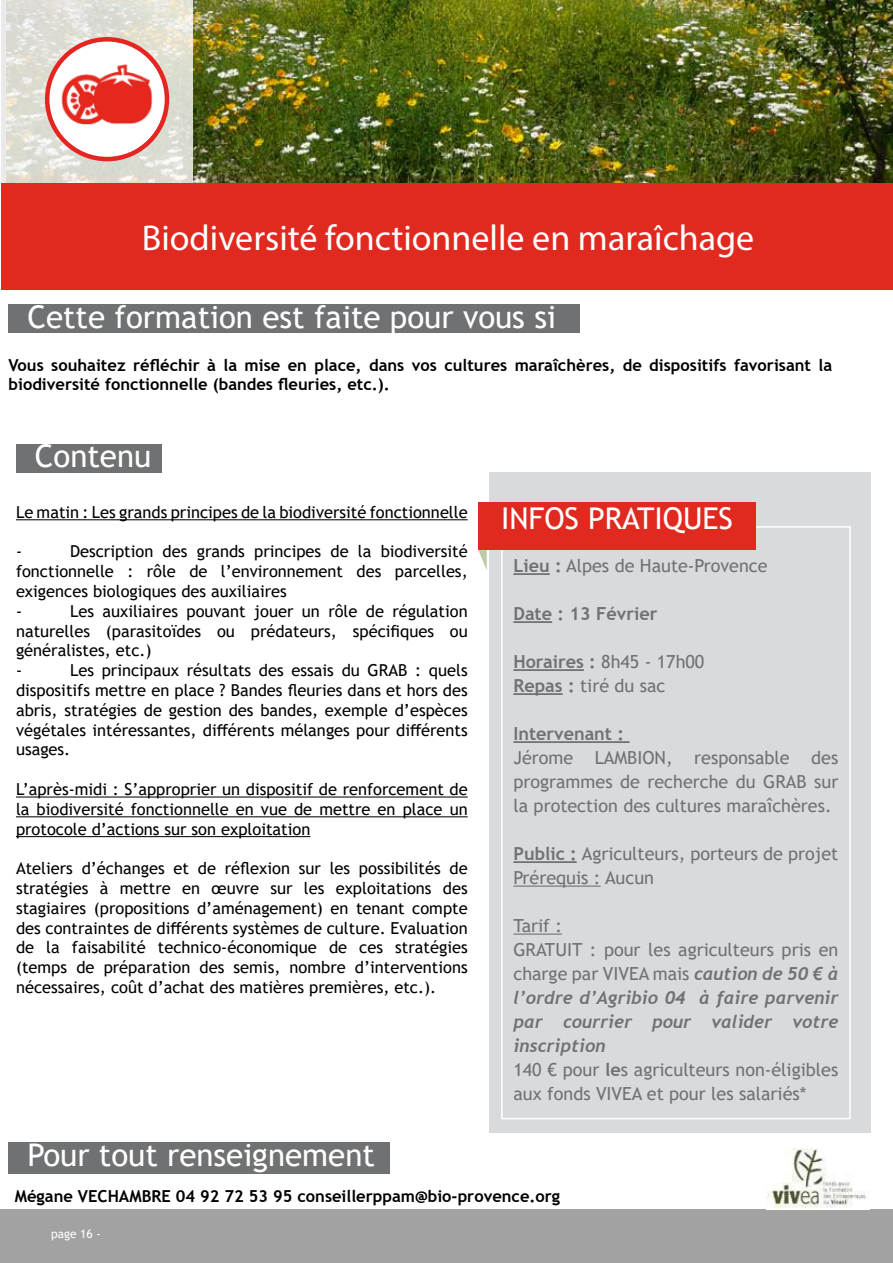
<style>
.page{position:relative;width:893px;height:1263px;background:#fff}
.page>*{position:absolute;margin:0;border:0;box-sizing:border-box;transform-origin:0 0}
.t1{font:36px "Myriad Pro";color:#fff}
.t2{font:31.35px "Trebuchet MS";color:#fff}
.t3{font:30px "Trebuchet MS";color:#fff}
.t4{font:18px/24px "Trebuchet MS";color:#707172}
.t5{font:italic 700 18px/24px "Trebuchet";color:#707172;text-align:justify}
.t6{font:700 18px "Trebuchet MS";color:#707172}
.t7{font:16.5px/19.8px "Trebuchet MS";color:#000;text-align:justify}
.t8{font:700 16.5px/19.8px "Trebuchet MS";color:#000}
.t9{font:italic 16.5px "Trebuchet MS";color:#000}
.t10{font:12px "Trebuchet MS";color:#fff}
.s1{font-weight:700}
.s2{font-family:"Trebuchet";font-weight:700;font-style:italic}
</style>
<div class="page">
<div style="left:0;top:1210px;width:893px;height:53px;background:#a2a2a2"></div>
<img style="left:192px;top:0;width:701px;height:183px">
<svg style="left:1px;top:0;width:191px;height:183px;background:#e0ddd4"></svg>
<div style="left:1px;top:183px;width:892px;height:106px;background:#e12a1f"></div>
<div style="left:489px;top:472px;width:381px;height:661px;background:#d9dadb"></div>
<div style="left:501px;top:526px;width:350px;height:593px;border:2px solid #fff"></div>
<hr style="left:513px;top:573px;width:37px;height:2px;background:#707172">
<hr style="left:513px;top:621px;width:39px;height:2px;background:#707172">
<hr style="left:513px;top:669px;width:71px;height:2px;background:#707172">
<hr style="left:513px;top:693px;width:50px;height:2px;background:#707172">
<hr style="left:513px;top:741px;width:116px;height:2px;background:#707172">
<hr style="left:513px;top:861px;width:64px;height:2px;background:#707172">
<hr style="left:513px;top:885px;width:88px;height:2px;background:#707172">
<hr style="left:513px;top:933px;width:49px;height:2px;background:#707172">
<svg style="left:478px;top:550px;width:9px;height:20px"></svg>
<div style="left:478px;top:502px;width:278px;height:48px;background:#e12a1f"></div>
<div style="left:16px;top:444px;width:146px;height:28px;background:#707172"></div>
<div style="left:9px;top:304px;width:571px;height:29px;background:#707172"></div>
<div style="left:9px;top:1142px;width:381px;height:31px;background:#707172"></div>
<hr style="left:16px;top:519px;width:452px;height:1px;background:#000">
<hr style="left:16px;top:796px;width:452px;height:1px;background:#000">
<hr style="left:16px;top:816px;width:452px;height:1px;background:#000">
<hr style="left:16px;top:836px;width:294px;height:1px;background:#000">
<img style="left:766px;top:1148px;width:100px;height:62px">
<svg style="left:47px;top:39px;width:120px;height:120px"></svg>
<div style="left:45px;top:37px;width:124px;height:124px;border:4px solid #e42521;border-radius:50%"></div>
<img style="left:60px;top:51px;width:95px;height:78px">
<h1 class="t1" style="left:142px;top:215px;width:614px">Biodiversité fonctionnelle en maraîchage</h1>
<h2 class="t2" style="left:27px;top:297px;width:530px">Cette formation est faite pour vous si</h2>
<p class="t8" style="left:9px;top:355px;width:825px">Vous souhaitez réfléchir à la mise en place, dans vos cultures maraîchères, de dispositifs favorisant la biodiversité fonctionnelle (bandes fleuries, etc.).</p>
<h2 class="t2" style="left:35px;top:436px;width:118px">Contenu</h2>
<p class="t7" style="left:16px;top:502px;width:453px">Le matin : Les grands principes de la biodiversité fonctionnelle</p>
<p class="t9" style="left:16px;top:541px;width:8px">-</p>
<p class="t7" style="left:16px;top:541px;width:453px;text-align:left;text-indent:54px">Description des grands principes de la biodiversité fonctionnelle : rôle de l’environnement des parcelles, exigences biologiques des auxiliaires<br>-</p>
<p class="t7" style="left:16px;top:601px;width:453px;text-align:left;text-indent:54px">Les auxiliaires pouvant jouer un rôle de régulation naturelles (parasitoïdes ou prédateurs, spécifiques ou généralistes, etc.)<br>-</p>
<p class="t7" style="left:16px;top:660px;width:453px;text-indent:54px">Les principaux résultats des essais du GRAB : quels dispositifs mettre en place ? Bandes fleuries dans et hors des abris, stratégies de gestion des bandes, exemple d’espèces végétales intéressantes, différents mélanges pour différents usages.</p>
<p class="t7" style="left:16px;top:779px;width:453px">L’après-midi : S’approprier un dispositif de renforcement de la biodiversité fonctionnelle en vue de mettre en place un protocole d’actions sur son exploitation</p>
<p class="t7" style="left:16px;top:858px;width:453px">Ateliers d’échanges et de réflexion sur les possibilités de stratégies à mettre en œuvre sur les exploitations des stagiaires (propositions d’aménagement) en tenant compte des contraintes de différents systèmes de culture. Evaluation de la faisabilité technico-économique de ces stratégies (temps de préparation des semis, nombre d’interventions nécessaires, coût d’achat des matières premières, etc.).</p>
<h3 class="t3" style="left:501px;top:499px;width:233px">INFOS PRATIQUES</h3>
<p class="t4" style="left:513px;top:553px;width:256px"><span class="s1">Lieu :</span> Alpes de Haute-Provence</p>
<p class="t6" style="left:513px;top:602px;width:145px">Date : 13 Février</p>
<p class="t4" style="left:513px;top:649px;width:192px"><span class="s1">Horaires :</span> 8h45 - 17h00<br><span class="s1">Repas :</span> tiré du sac</p>
<p class="t6" style="left:513px;top:722px;width:112px">Intervenant :</p>
<p class="t4" style="left:513px;top:745px;width:326px;text-align:justify">Jérome LAMBION, responsable des programmes de recherche du GRAB sur la protection des cultures maraîchères.</p>
<p class="t4" style="left:513px;top:841px;width:326px"><span class="s1">Public :</span> Agriculteurs, porteurs de projet<br>Prérequis : Aucun</p>
<p class="t4" style="left:513px;top:913px;width:326px">Tarif :<br>GRATUIT : pour les agriculteurs pris en charge par VIVEA mais <span class="s2">caution de 50 € à</span></p>
<p class="t5" style="left:513px;top:985px;width:326px">l’ordre d’Agribio 04 à faire parvenir par courrier pour valider votre inscription</p>
<p class="t4" style="left:513px;top:1057px;width:326px">140 € pour <span class="s1">le</span>s agriculteurs non-éligibles aux fonds VIVEA et pour les salariés*</p>
<h2 class="t2" style="left:27px;top:1135px;width:349px">Pour tout renseignement</h2>
<p class="t8" style="left:15px;top:1186px;width:547px">Mégane VECHAMBRE 04 92 72 53 95 conseillerppam@bio-provence.org</p>
<p class="t10" style="left:51px;top:1226px;width:51px">page 16 -</p>
</div>
